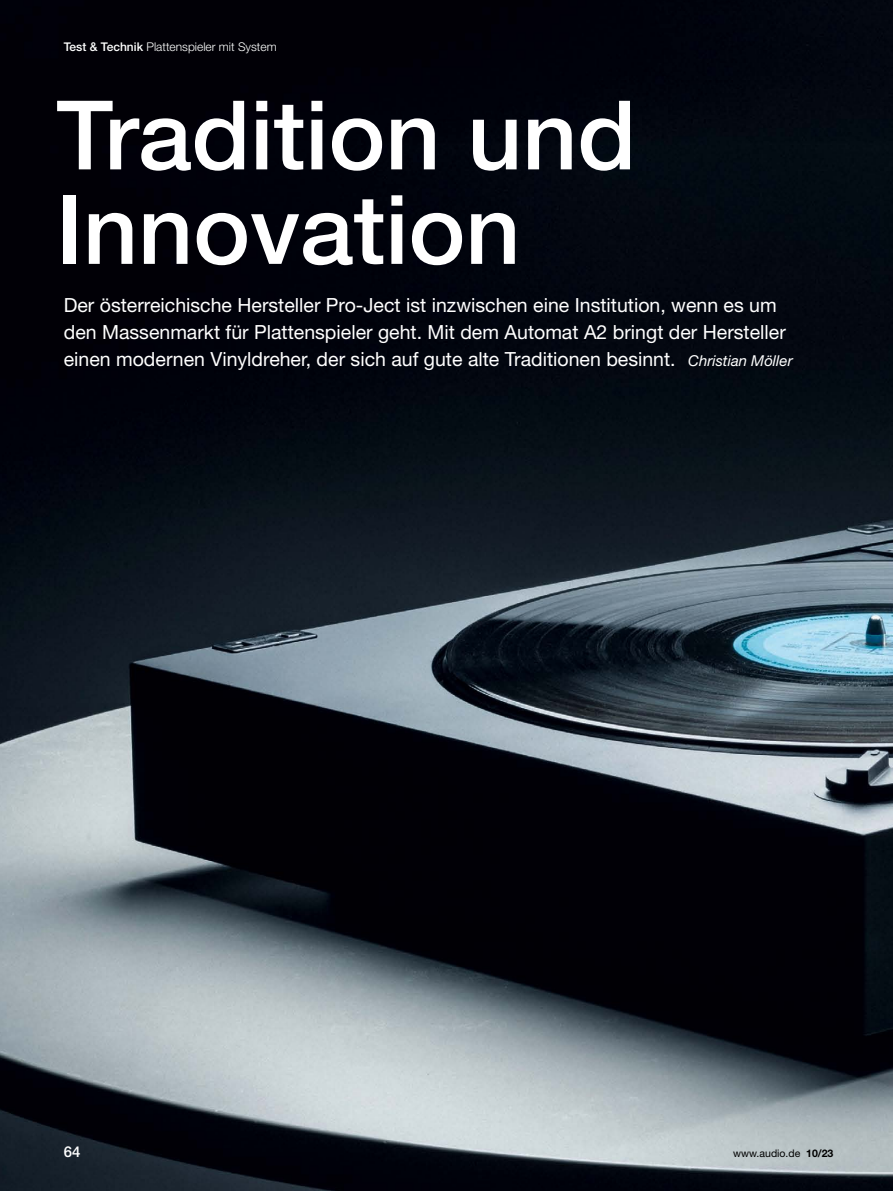
<style>
.page{position:relative;width:893px;height:1191px;background:#fff}
.page>*{position:absolute;margin:0;border:0;box-sizing:border-box;transform-origin:0 0}
.t1{font:500 96px/94.5px "Helvetica Neue LT Std";color:#fff}
.t2{font:19.5px/27px "Helvetica Neue LT Std";color:#fff}
.t3{font:500 15px "Helvetica Neue LT Std";color:#fff}
.t4{font:300 12px "Helvetica Neue LT Std";color:#fff}
.t5{font:10.5px "Helvetica Neue LT Std";color:#000}
.s1{font-weight:500}
.s2{font-style:italic;font-size:15px}
.s3{font-weight:700}
</style>
<div class="page">
<img style="left:0;top:0;width:893px;height:1191px">
<p class="t4" style="left:64px;top:39px;width:214px"><span class="s1">Test &amp; Technik</span> Plattenspieler mit System</p>
<h1 class="t1" style="left:56px;top:87px;width:581px">Tradition und<br>Innovation</h1>
<p class="t2" style="left:64px;top:291px;width:730px">Der österreichische Hersteller Pro-Ject ist inzwischen eine Institution, wenn es um den Massenmarkt für Plattenspieler geht. Mit dem Automat A2 bringt der Hersteller einen modernen Vinyldreher, der sich auf gute alte Traditionen besinnt. <span class="s2">Christian Möller</span></p>
<p class="t3" style="left:64px;top:1142px;width:18px">64</p>
<p class="t5" style="left:733px;top:1147px;width:102px">www.audio.de <span class="s3">10/23</span></p>
</div>
